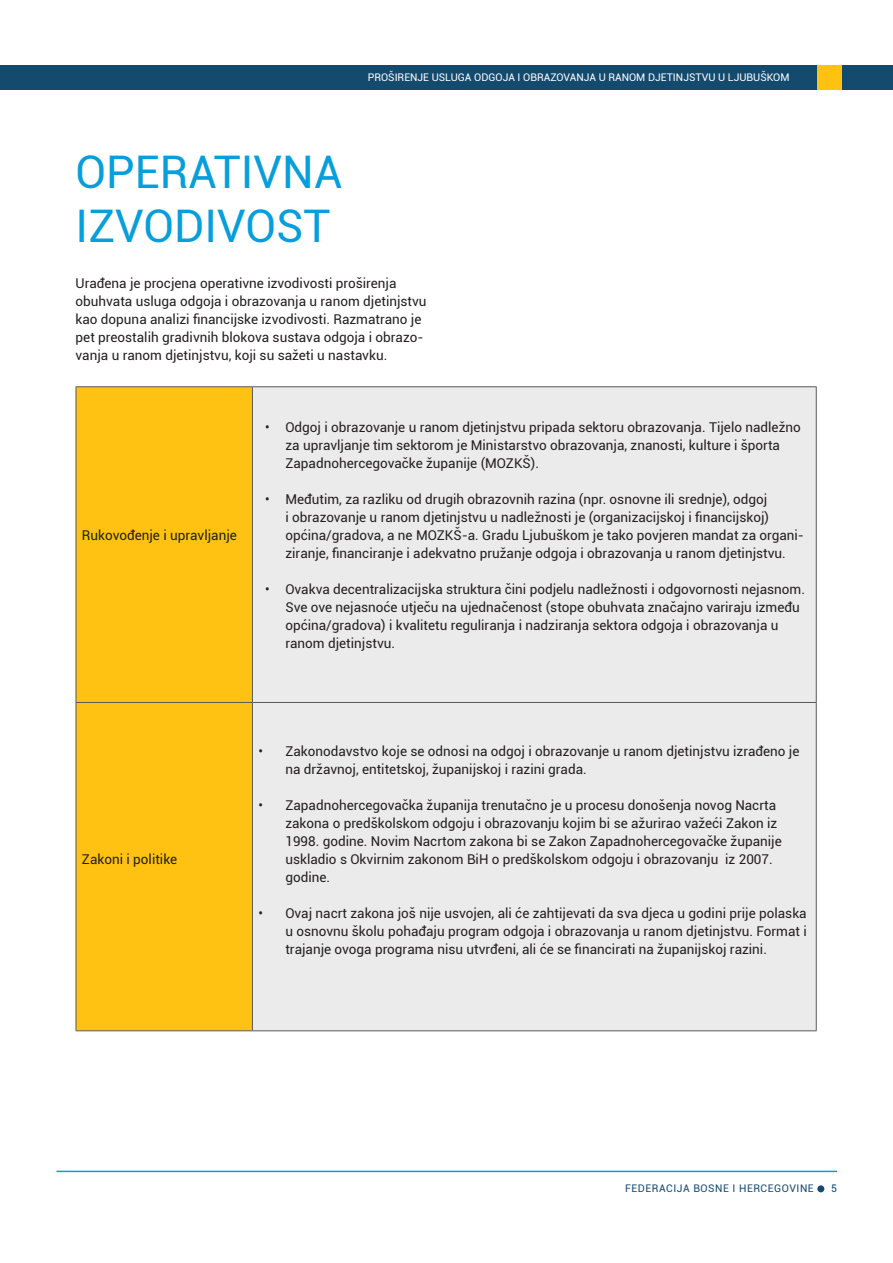
<style>
.page{position:relative;width:893px;height:1263px;background:#fff}
.page>*{position:absolute;margin:0;border:0;box-sizing:border-box;transform-origin:0 0}
.t1{font:45px "Roboto";color:#069edb}
.Copy{font:13.5px/18px "Roboto";color:#231f20}
.t2{font:10.5px "Roboto";color:#fff}
.t3{font:10.5px "Roboto";letter-spacing:.05em;color:#144a6e}
</style>
<div class="page">
<hr style="left:56px;top:1171px;width:781px;height:1px;background:#069edb">
<div style="left:817px;top:1185px;width:7px;height:7px;background:#144a6e;border-radius:50%"></div>
<div style="left:0;top:65px;width:893px;height:24px;background:#144a6e"></div>
<div style="left:817px;top:65px;width:25px;height:24px;background:#ffc212"></div>
<div style="left:77px;top:387px;width:175px;height:643px;background:#ffc212"></div>
<div style="left:253px;top:387px;width:563px;height:643px;background:#ebebeb"></div>
<hr style="left:76px;top:386px;width:176px;height:1px;background:#595959">
<hr style="left:76px;top:387px;width:1px;height:315px;background:#595959">
<hr style="left:252px;top:386px;width:565px;height:1px;background:#595959">
<hr style="left:252px;top:387px;width:1px;height:315px;background:#595959">
<hr style="left:816px;top:387px;width:1px;height:315px;background:#595959">
<hr style="left:76px;top:702px;width:176px;height:1px;background:#595959">
<hr style="left:76px;top:703px;width:1px;height:327px;background:#595959">
<hr style="left:252px;top:702px;width:565px;height:1px;background:#595959">
<hr style="left:252px;top:703px;width:1px;height:327px;background:#595959">
<hr style="left:816px;top:703px;width:1px;height:327px;background:#595959">
<hr style="left:76px;top:1030px;width:176px;height:1px;background:#595959">
<hr style="left:252px;top:1030px;width:565px;height:1px;background:#595959">
<p class="t2" style="left:368px;top:70px;width:423px">PROŠIRENJE USLUGA ODGOJA I OBRAZOVANJA U RANOM DJETINJSTVU U LJUBUŠKOM</p>
<p class="t1" style="left:76px;top:140px;width:268px">OPERATIVNA</p>
<p class="t1" style="left:76px;top:194px;width:256px">IZVODIVOST</p>
<p class="Copy" style="left:76px;top:274px;width:353px">Urađena je procjena operativne izvodivosti proširenja obuhvata usluga odgoja i obrazovanja u ranom djetinjstvu kao dopuna analizi financijske izvodivosti. Razmatrano je pet preostalih gradivnih blokova sustava odgoja i obrazo&shy;vanja u ranom djetinjstvu, koji su sažeti u nastavku.</p>
<p class="Copy" style="left:82px;top:526px;width:156px">Rukovođenje i upravljanje</p>
<p class="Copy" style="left:285px;top:418px;width:517px;text-indent:-20px">• Odgoj i obrazovanje u ranom djetinjstvu pripada sektoru obrazovanja. Tijelo nadležno za upravljanje tim sektorom je Ministarstvo obrazovanja, znanosti, kulture i športa<br>Zapadnohercegovačke županije (MOZKŠ).</p>
<p class="Copy" style="left:285px;top:490px;width:520px;text-indent:-20px">• Međutim, za razliku od drugih obrazovnih razina (npr. osnovne ili srednje), odgoj<br>i obrazovanje u ranom djetinjstvu u nadležnosti je (organizacijskoj i financijskoj) općina/gradova, a ne MOZKŠ-a. Gradu Ljubuškom je tako povjeren mandat za organi&shy;ziranje, financiranje i adekvatno pružanje odgoja i obrazovanja u ranom djetinjstvu.</p>
<p class="Copy" style="left:285px;top:580px;width:521px;text-indent:-20px">• Ovakva decentralizacijska struktura čini podjelu nadležnosti i odgovornosti nejasnom.<br>Sve ove nejasnoće utječu na ujednačenost (stope obuhvata značajno variraju između općina/gradova) i kvalitetu reguliranja i nadziranja sektora odgoja i obrazovanja u ranom djetinjstvu.</p>
<p class="Copy" style="left:82px;top:850px;width:97px">Zakoni i politike</p>
<p class="Copy" style="left:285px;top:742px;width:516px;text-indent:-27px">• Zakonodavstvo koje se odnosi na odgoj i obrazovanje u ranom djetinjstvu izrađeno je na državnoj, entitetskoj, županijskoj i razini grada.</p>
<p class="Copy" style="left:285px;top:796px;width:498px;text-indent:-27px">• Zapadnohercegovačka županija trenutačno je u procesu donošenja novog Nacrta zakona o predškolskom odgoju i obrazovanju kojim bi se ažurirao važeći Zakon iz 1998. godine. Novim Nacrtom zakona bi se Zakon Zapadnohercegovačke županije uskladio s Okvirnim zakonom BiH o predškolskom odgoju i obrazovanju iz 2007. godine.</p>
<p class="Copy" style="left:285px;top:904px;width:523px;text-align:justify;text-indent:-27px">• Ovaj nacrt zakona još nije usvojen, ali će zahtijevati da sva djeca u godini prije polaska u osnovnu školu pohađaju program odgoja i obrazovanja u ranom djetinjstvu. Format i trajanje ovoga programa nisu utvrđeni, ali će se financirati na županijskoj razini.</p>
<p class="t3" style="left:625px;top:1181px;width:190px">FEDERACIJA BOSNE I HERCEGOVINE</p>
<p class="t3" style="left:831px;top:1181px;width:7px">5</p>
</div>
